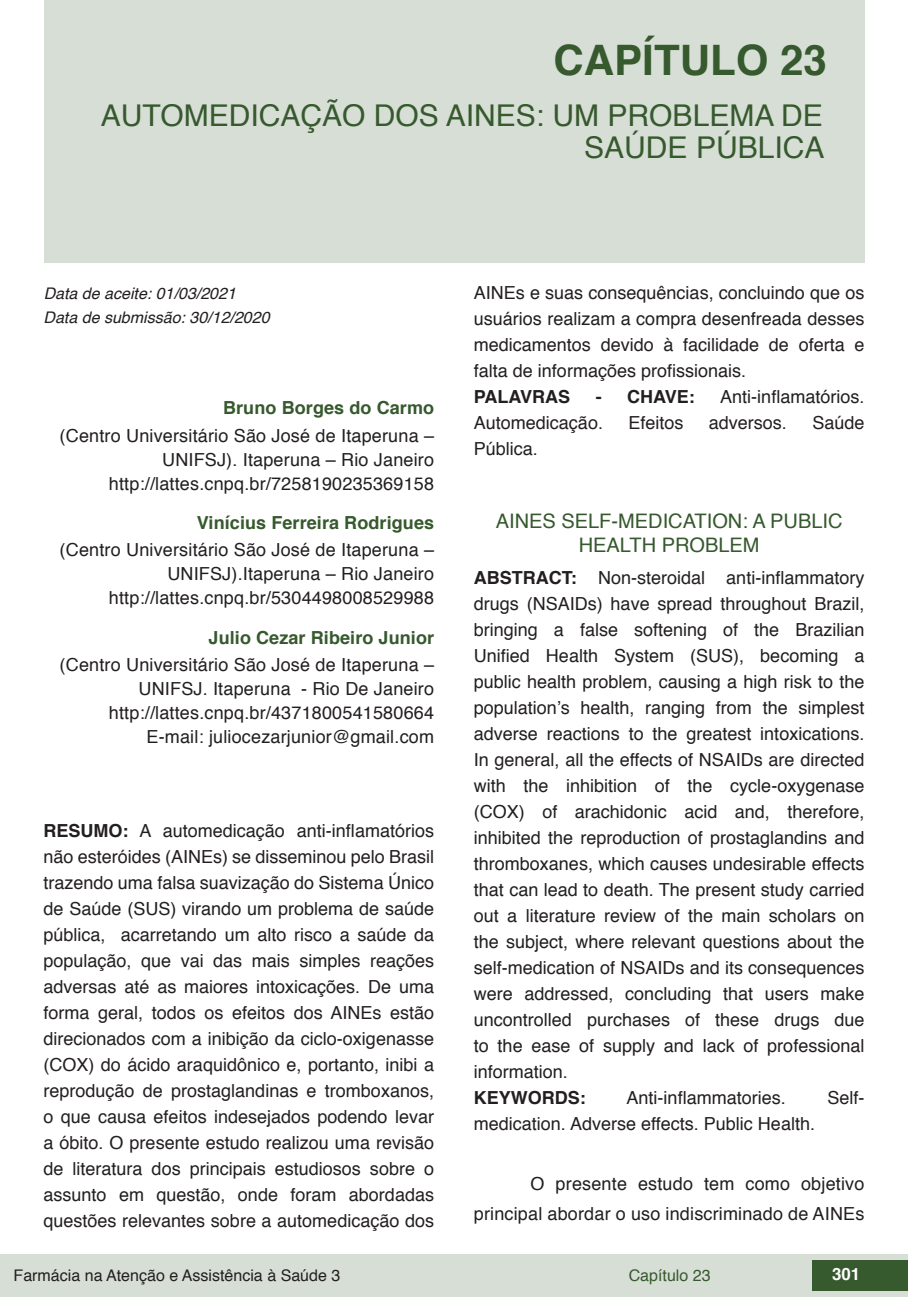
<style>
.page{position:relative;width:908px;height:1304px;background:#fff}
.page>*{position:absolute;margin:0;border:0;box-sizing:border-box;transform-origin:0 0}
.t1{font:700 42px "Helvetica";color:#36592e}
.t2{font:30px/32px "Helvetica";color:#36592e;text-align:right}
.t3{font:20px/24px "Helvetica";color:#36592e;text-align:center}
.t4{font:18px/26px "Helvetica";letter-spacing:.01em;color:#231f20;text-align:right}
.t5{font:700 18px "Helvetica";letter-spacing:.005em;color:#36592e}
.t6{font:700 18px "Helvetica";color:#231f20}
.t7{font:700 16.8px "Helvetica";color:#fff}
.t8{font:italic 16px "Helvetica";color:#231f20}
.t9{font:16px "Helvetica";color:#231f20}
.t10{font:16px "Helvetica";color:#36592e}
.s1{font-weight:700}
</style>
<div class="page">
<div style="left:0;top:1254px;width:906px;height:43px;background:#d7ded5"></div>
<div style="left:812px;top:1261px;width:95px;height:30px;background:#36592e"></div>
<div style="left:44px;top:0;width:819px;height:263px;background:#d7ded5"></div>
<h1 class="t1" style="left:553px;top:26px;width:275px">CAPÍTULO 23</h1>
<h2 class="t2" style="left:101px;top:101px;width:724px">AUTOMEDICAÇÃO DOS AINES: UM PROBLEMA DE<br>SAÚDE PÚBLICA</h2>
<p class="t8" style="left:44px;top:280px;width:194px">Data de aceite: 01/03/2021</p>
<p class="t8" style="left:43px;top:305px;width:227px">Data de submissão: 30/12/2020</p>
<p class="t5" style="left:223px;top:393px;width:212px">Bruno Borges do Carmo</p>
<p class="t4" style="left:60px;top:424px;width:376px;line-height:24px">(Centro Universitário São José de Itaperuna –<br>UNIFSJ). Itaperuna – Rio Janeiro http://lattes.cnpq.br/7258190235369158</p>
<p class="t5" style="left:197px;top:508px;width:239px">Vinícius Ferreira Rodrigues</p>
<p class="t4" style="left:60px;top:538px;width:376px;line-height:24px">(Centro Universitário São José de Itaperuna –<br>UNIFSJ).Itaperuna – Rio Janeiro http://lattes.cnpq.br/5304498008529988</p>
<p class="t5" style="left:208px;top:623px;width:227px">Julio Cezar Ribeiro Junior</p>
<p class="t4" style="left:60px;top:653px;width:376px;line-height:24px">(Centro Universitário São José de Itaperuna – UNIFSJ. Itaperuna - Rio De Janeiro http://lattes.cnpq.br/4371800541580664<br>E-mail: juliocezarjunior@gmail.com</p>
<p class="t4" style="left:43px;top:818px;width:392px;text-align:justify"><span class="s1">RESUMO:</span> A automedicação anti-inflamatórios não esteróides (AINEs) se disseminou pelo Brasil trazendo uma falsa suavização do Sistema Único de Saúde (SUS) virando um problema de saúde pública, acarretando um alto risco a saúde da população, que vai das mais simples reações adversas até as maiores intoxicações. De uma forma geral, todos os efeitos dos AINEs estão direcionados com a inibição da ciclo-oxigenasse (COX) do ácido araquidônico e, portanto, inibi a reprodução de prostaglandinas e tromboxanos, o que causa efeitos indesejados podendo levar a óbito. O presente estudo realizou uma revisão de literatura dos principais estudiosos sobre o assunto em questão, onde foram abordadas questões relevantes sobre a automedicação dos</p>
<p class="t4" style="left:473px;top:280px;width:392px;text-align:justify">AINEs e suas consequências, concluindo que os usuários realizam a compra desenfreada desses medicamentos devido à facilidade de oferta e falta de informações profissionais.</p>
<p class="t6" style="left:473px;top:382px;width:98px">PALAVRAS</p>
<p class="t6" style="left:595px;top:382px;width:101px">- CHAVE:</p>
<p class="t4" style="left:720px;top:384px;width:146px">Anti-inflamatórios.</p>
<p class="t4" style="left:473px;top:410px;width:131px">Automedicação.</p>
<p class="t4" style="left:628px;top:410px;width:57px">Efeitos</p>
<p class="t4" style="left:708px;top:410px;width:80px">adversos.</p>
<p class="t4" style="left:812px;top:410px;width:54px">Saúde</p>
<p class="t4" style="left:473px;top:436px;width:66px">Pública.</p>
<p class="t3" style="left:495px;top:510px;width:348px">AINES SELF-MEDICATION: A PUBLIC<br>HEALTH PROBLEM</p>
<p class="t4" style="left:473px;top:565px;width:392px;text-align:justify"><span class="s1">ABSTRACT:</span> Non-steroidal anti-inflammatory drugs (NSAIDs) have spread throughout Brazil, bringing a false softening of the Brazilian Unified Health System (SUS), becoming a public health problem, causing a high risk to the population’s health, ranging from the simplest adverse reactions to the greatest intoxications.<br>In general, all the effects of NSAIDs are directed with the inhibition of the cycle-oxygenase (COX) of arachidonic acid and, therefore, inhibited the reproduction of prostaglandins and thromboxanes, which causes undesirable effects that can lead to death. The present study carried out a literature review of the main scholars on the subject, where relevant questions about the self-medication of NSAIDs and its consequences were addressed, concluding that users make uncontrolled purchases of these drugs due to the ease of supply and lack of professional information.</p>
<p class="t6" style="left:473px;top:1083px;width:113px">KEYWORDS:</p>
<p class="t4" style="left:626px;top:1085px;width:161px">Anti-inflammatories.</p>
<p class="t4" style="left:827px;top:1085px;width:39px">Self-</p>
<p class="t4" style="left:473px;top:1111px;width:342px">medication. Adverse effects. Public Health.</p>
<p class="t4" style="left:473px;top:1169px;width:392px;line-height:30px">O presente estudo tem como objetivo principal abordar o uso indiscriminado de AINEs</p>
<p class="t9" style="left:14px;top:1263px;width:328px">Farmácia na Atenção e Assistência à Saúde 3</p>
<p class="t10" style="left:628px;top:1263px;width:83px">Capítulo 23</p>
<p class="t7" style="left:831px;top:1261px;width:30px">301</p>
</div>
